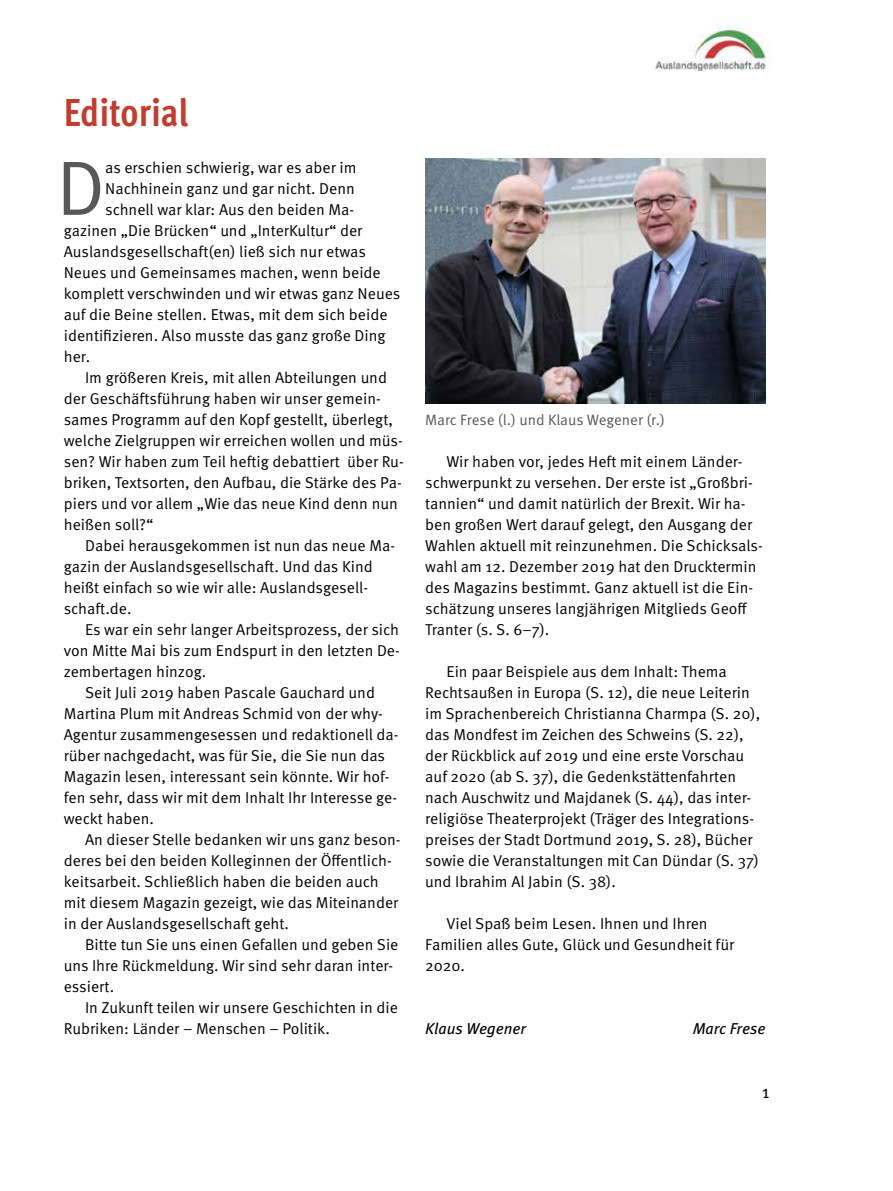
<style>
.page{position:relative;width:893px;height:1191px;background:#fff}
.page>*{position:absolute;margin:0;border:0;box-sizing:border-box;transform-origin:0 0}
.t1{font:76.95px "Meta Pro";color:#58585a}
.t2{font:39px "Meta Cond Bold LF";color:#c33c2f}
.t3{font:18px "Meta Pro";color:#000}
.t4{font:15.75px/21px "Meta Pro";color:#000}
.t5{font:italic 15.75px "Meta Pro";color:#000}
.t6{font:15px "Meta Pro";letter-spacing:-.005em;color:#58585a}
</style>
<div class="page">
<img style="left:655px;top:16px;width:114px;height:55px">
<img style="left:425px;top:159px;width:340px;height:245px">
<h2 class="t2" style="left:64px;top:90px;width:126px">Editorial</h2>
<h1 class="t1" style="left:56px;top:139px;width:50px">D</h1>
<p class="t4" style="left:105px;top:157px;width:253px">as erschien schwierig, war es aber im</p>
<p class="t4" style="left:105px;top:178px;width:251px">Nachhinein ganz und gar nicht. Denn</p>
<p class="t4" style="left:105px;top:199px;width:251px">schnell war klar: Aus den beiden Ma-</p>
<p class="t4" style="left:64px;top:220px;width:300px">gazinen „Die Brücken“ und „InterKultur“ der</p>
<p class="t4" style="left:64px;top:241px;width:304px">Auslandsgesellschaft(en) ließ sich nur etwas</p>
<p class="t4" style="left:64px;top:262px;width:318px">Neues und Gemeinsames machen, wenn beide</p>
<p class="t4" style="left:64px;top:283px;width:338px">komplett verschwinden und wir etwas ganz Neues</p>
<p class="t4" style="left:64px;top:304px;width:325px">auf die Beine stellen. Etwas, mit dem sich beide</p>
<p class="t4" style="left:64px;top:325px;width:323px">identifizieren. Also musste das ganz große Ding</p>
<p class="t4" style="left:64px;top:346px;width:28px">her.</p>
<p class="t4" style="left:85px;top:367px;width:303px">Im größeren Kreis, mit allen Abteilungen und</p>
<p class="t4" style="left:64px;top:388px;width:319px">der Geschäftsführung haben wir unser gemein-</p>
<p class="t4" style="left:64px;top:409px;width:331px">sames Programm auf den Kopf gestellt, überlegt,</p>
<p class="t4" style="left:64px;top:430px;width:341px">welche Zielgruppen wir erreichen wollen und müs-</p>
<p class="t4" style="left:64px;top:451px;width:342px">sen? Wir haben zum Teil heftig debattiert über Ru-</p>
<p class="t4" style="left:64px;top:472px;width:339px">briken, Textsorten, den Aufbau, die Stärke des Pa-</p>
<p class="t4" style="left:64px;top:493px;width:335px">piers und vor allem „Wie das neue Kind denn nun</p>
<p class="t4" style="left:64px;top:514px;width:91px">heißen soll?“</p>
<p class="t4" style="left:85px;top:535px;width:312px">Dabei herausgekommen ist nun das neue Ma-</p>
<p class="t4" style="left:64px;top:556px;width:310px">gazin der Auslandsgesellschaft. Und das Kind</p>
<p class="t4" style="left:64px;top:577px;width:306px">heißt einfach so wie wir alle: Auslandsgesell-</p>
<p class="t4" style="left:64px;top:598px;width:69px">schaft.de.</p>
<p class="t4" style="left:85px;top:619px;width:315px">Es war ein sehr langer Arbeitsprozess, der sich</p>
<p class="t4" style="left:64px;top:640px;width:338px">von Mitte Mai bis zum Endspurt in den letzten De-</p>
<p class="t4" style="left:64px;top:661px;width:144px">zembertagen hinzog.</p>
<p class="t4" style="left:85px;top:682px;width:291px">Seit Juli 2019 haben Pascale Gauchard und</p>
<p class="t4" style="left:64px;top:703px;width:321px">Martina Plum mit Andreas Schmid von der why-</p>
<p class="t4" style="left:64px;top:724px;width:336px">Agentur zusammengesessen und redaktionell da-</p>
<p class="t4" style="left:64px;top:745px;width:323px">rüber nachgedacht, was für Sie, die Sie nun das</p>
<p class="t4" style="left:64px;top:766px;width:327px">Magazin lesen, interessant sein könnte. Wir hof-</p>
<p class="t4" style="left:64px;top:787px;width:335px">fen sehr, dass wir mit dem Inhalt Ihr Interesse ge-</p>
<p class="t4" style="left:64px;top:808px;width:92px">weckt haben.</p>
<p class="t4" style="left:85px;top:829px;width:317px">An dieser Stelle bedanken wir uns ganz beson-</p>
<p class="t4" style="left:64px;top:850px;width:329px">deres bei den beiden Kolleginnen der Öffentlich-</p>
<p class="t4" style="left:64px;top:871px;width:317px">keitsarbeit. Schließlich haben die beiden auch</p>
<p class="t4" style="left:64px;top:892px;width:336px">mit diesem Magazin gezeigt, wie das Miteinander</p>
<p class="t4" style="left:64px;top:913px;width:227px">in der Auslandsgesellschaft geht.</p>
<p class="t4" style="left:85px;top:934px;width:315px">Bitte tun Sie uns einen Gefallen und geben Sie</p>
<p class="t4" style="left:64px;top:955px;width:331px">uns Ihre Rückmeldung. Wir sind sehr daran inter-</p>
<p class="t4" style="left:64px;top:976px;width:52px">essiert.</p>
<p class="t4" style="left:85px;top:997px;width:315px">In Zukunft teilen wir unsere Geschichten in die</p>
<p class="t4" style="left:64px;top:1018px;width:268px">Rubriken: Länder – Menschen – Politik.</p>
<p class="t6" style="left:425px;top:410px;width:241px">Marc Frese (l.) und Klaus Wegener (r.)</p>
<p class="t4" style="left:425px;top:451px;width:339px;text-indent:21px">Wir haben vor, jedes Heft mit einem Länder&shy;schwerpunkt zu versehen. Der erste ist „Großbri&shy;tannien“ und damit natürlich der Brexit. Wir ha&shy;ben großen Wert darauf gelegt, den Ausgang der Wahlen aktuell mit reinzunehmen. Die Schicksals&shy;wahl am 12. Dezember 2019 hat den Drucktermin des Magazins bestimmt. Ganz aktuell ist die Ein&shy;schätzung unseres langjährigen Mitglieds Geoff Tranter (s. S. 6–7).</p>
<p class="t4" style="left:425px;top:661px;width:337px;text-indent:21px">Ein paar Beispiele aus dem Inhalt: Thema Rechtsaußen in Europa (S. 12), die neue Leiterin im Sprachenbereich Christianna Charmpa (S. 20), das Mondfest im Zeichen des Schweins (S. 22), der Rückblick auf 2019 und eine erste Vorschau auf 2020 (ab S. 37), die Gedenkstättenfahrten nach Auschwitz und Majdanek (S. 44), das inter&shy;religiöse Theaterprojekt (Träger des Integrations&shy;preises der Stadt Dortmund 2019, S. 28), Bücher sowie die Veranstaltungen mit Can Dündar (S. 37) und Ibrahim Al Jabin (S. 38).</p>
<p class="t4" style="left:425px;top:913px;width:311px;text-indent:21px">Viel Spaß beim Lesen. Ihnen und Ihren<br>Familien alles Gute, Glück und Gesundheit für<br>2020.</p>
<p class="t5" style="left:425px;top:1018px;width:103px">Klaus Wegener</p>
<p class="t5" style="left:693px;top:1018px;width:74px">Marc Frese</p>
<p class="t3" style="left:762px;top:1080px;width:9px">1</p>
</div>
